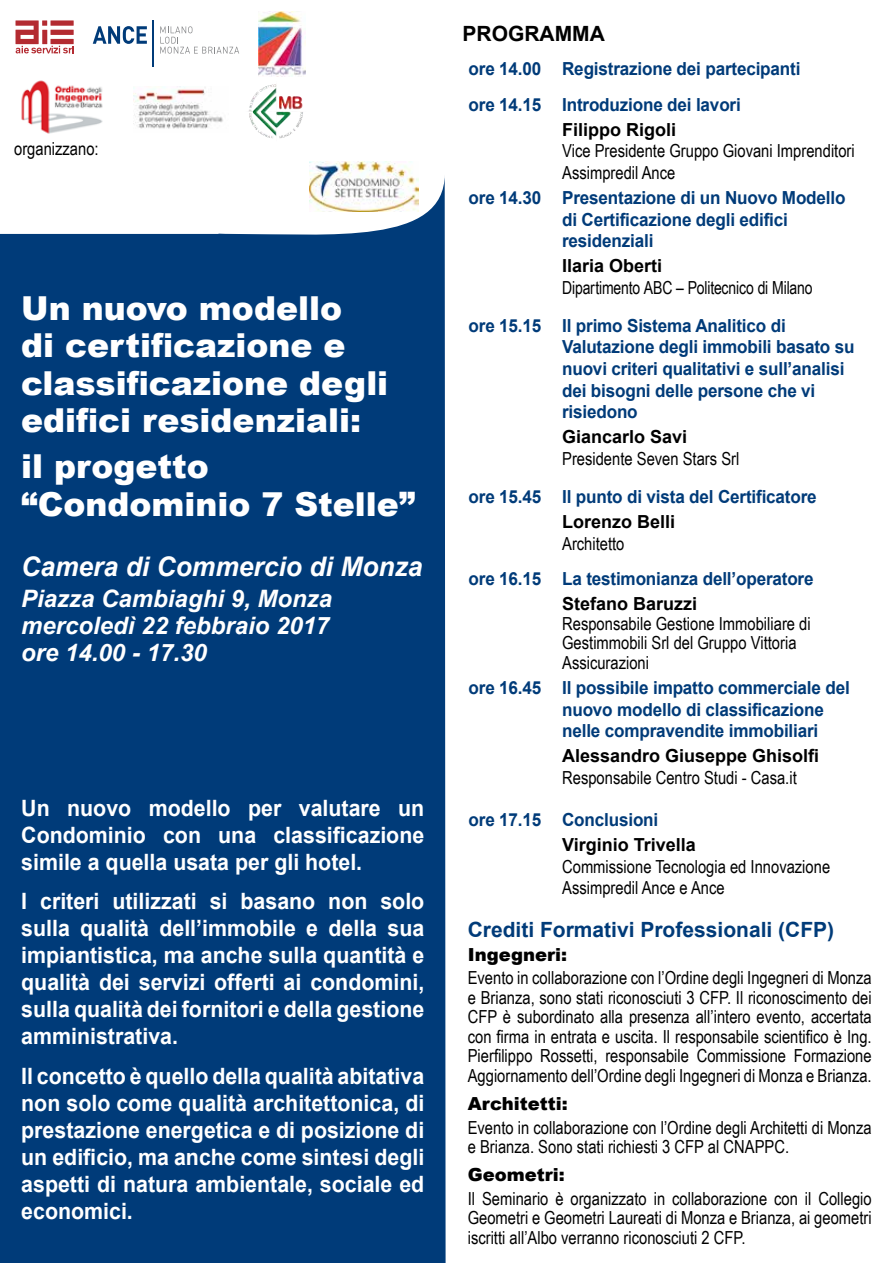
<style>
.page{position:relative;width:893px;height:1263px;background:#fff}
.page>*{position:absolute;margin:0;border:0;box-sizing:border-box;transform-origin:0 0}
.t1{font:900 33px/37.5px "Arial";color:#fff}
.t2{font:italic 700 27px "Arial";color:#fff}
.t3{font:italic 700 24px/27px "Arial";color:#fff;text-align:justify}
.t4{font:700 22.5px/27px "Arial";color:#fff;text-align:justify;scale:.95 1}
.t5{font:700 21px "Arial";color:#003b79}
.t6{font:700 21px "Arial";color:#000}
.t7{font:18px/19.5px "Arial Narrow";color:#000}
.t8{font:700 18px/21.6px "Arial";letter-spacing:-.01em;color:#003b79;scale:.95 1}
.t9{font:700 18px "Arial";color:#000}
.t10{font:18px "Arial Narrow";color:#000;scale:.95 1}
.t11{font:900 18px "Arial";color:#000}
</style>
<div class="page">
<div style="left:0;top:161px;width:446px;height:1102px;background:#003b79"></div>
<img style="left:258px;top:11px;width:47px;height:65px">
<img style="left:310px;top:161px;width:109px;height:50px">
<hr style="left:153px;top:20px;width:1px;height:47px;background:#003b79">
<svg style="left:93px;top:26px;width:54px;height:18px"></svg>
<svg style="left:160px;top:26px;width:79px;height:28px"></svg>
<img style="left:21px;top:80px;width:82px;height:54px">
<img style="left:134px;top:86px;width:89px;height:43px">
<svg style="left:16px;top:20px;width:58px;height:33px"></svg>
<img style="left:248px;top:84px;width:28px;height:52px">
<p class="t7" style="left:14px;top:138px;width:86px">organizzano:</p>
<h1 class="t1" style="left:21px;top:288px;width:369px">Un nuovo modello<br>di certificazione e classificazione degli edifici residenziali:</h1>
<h1 class="t1" style="left:21px;top:447px;width:396px">il progetto “Condominio 7 Stelle”</h1>
<h2 class="t2" style="left:21px;top:548px;width:403px">Camera di Commercio di Monza</h2>
<h3 class="t3" style="left:21px;top:585px;width:312px">Piazza Cambiaghi 9, Monza mercoledì 22 febbraio 2017 ore 14.00 - 17.30</h3>
<p class="t4" style="left:21px;top:795px;width:426px">Un nuovo modello per valutare un Condominio con una classificazione simile a quella usata per gli hotel.</p>
<p class="t4" style="left:21px;top:889px;width:426px">I criteri utilizzati si basano non solo sulla qualità dell’immobile e della sua impiantistica, ma anche sulla quantità e qualità dei servizi offerti ai condomini, sulla qualità dei fornitori e della gestione amministrativa.</p>
<p class="t4" style="left:21px;top:1063px;width:426px">Il concetto è quello della qualità abitativa non solo come qualità architettonica, di prestazione energetica e di posizione di un edificio, ma anche come sintesi degli aspetti di natura ambientale, sociale ed economici.</p>
<p class="t6" style="left:463px;top:20px;width:144px">PROGRAMMA</p>
<p class="t8" style="left:469px;top:51px;width:351px;line-height:36px">ore 14.00 Registrazione dei partecipanti ore 14.15 Introduzione dei lavori</p>
<p class="t9" style="left:562px;top:117px;width:116px">Filippo Rigoli</p>
<p class="t7" style="left:562px;top:139px;width:294px;line-height:21.6px">Vice Presidente Gruppo Giovani Imprenditori<br>Assimpredil Ance</p>
<p class="t8" style="left:562px;top:187px;width:300px;text-indent:-94px">ore 14.30 Presentazione di un Nuovo Modello di Certificazione degli edifici residenziali</p>
<p class="t9" style="left:562px;top:254px;width:102px">Ilaria Oberti</p>
<p class="t10" style="left:562px;top:274px;width:265px">Dipartimento ABC – Politecnico di Milano</p>
<p class="t8" style="left:562px;top:315px;width:309px;text-indent:-94px">ore 15.15 Il primo Sistema Analitico di<br>Valutazione degli immobili basato su nuovi criteri qualitativi e sull’analisi dei bisogni delle persone che vi risiedono</p>
<p class="t9" style="left:562px;top:425px;width:127px">Giancarlo Savi</p>
<p class="t7" style="left:562px;top:448px;width:179px">Presidente Seven Stars Srl</p>
<p class="t8" style="left:469px;top:486px;width:368px">ore 15.45 Il punto di vista del Certificatore</p>
<p class="t9" style="left:562px;top:510px;width:115px">Lorenzo Belli</p>
<p class="t7" style="left:562px;top:533px;width:64px">Architetto</p>
<p class="t8" style="left:469px;top:569px;width:365px">ore 16.15 La testimonianza dell’operatore</p>
<p class="t9" style="left:562px;top:592px;width:137px">Stefano Baruzzi</p>
<p class="t7" style="left:562px;top:613px;width:250px">Responsabile Gestione Immobiliare di<br>Gestimmobili Srl del Gruppo Vittoria<br>Assicurazioni</p>
<p class="t8" style="left:562px;top:677px;width:304px;text-indent:-94px">ore 16.45 Il possibile impatto commerciale del nuovo modello di classificazione nelle compravendite immobiliari</p>
<p class="t9" style="left:562px;top:744px;width:259px">Alessandro Giuseppe Ghisolfi</p>
<p class="t7" style="left:562px;top:767px;width:236px">Responsabile Centro Studi - Casa.it</p>
<p class="t8" style="left:469px;top:809px;width:201px">ore 17.15 Conclusioni</p>
<p class="t9" style="left:562px;top:833px;width:135px">Virginio Trivella</p>
<p class="t7" style="left:562px;top:855px;width:270px;line-height:21.6px">Commissione Tecnologia ed Innovazione<br>Assimpredil Ance e Ance</p>
<p class="t5" style="left:468px;top:915px;width:368px">Crediti Formativi Professionali (CFP)</p>
<p class="t11" style="left:468px;top:941px;width:101px">Ingegneri:</p>
<p class="t7" style="left:468px;top:967px;width:405px;text-align:justify">Evento in collaborazione con l’Ordine degli Ingegneri di Monza e Brianza, sono stati riconosciuti 3 CFP. Il riconoscimento dei CFP è subordinato alla presenza all’intero evento, accertata con firma in entrata e uscita. Il responsabile scientifico è Ing.<br>Pierfilippo Rossetti, responsabile Commissione Formazione Aggiornamento dell’Ordine degli Ingegneri di Monza e Brianza.</p>
<p class="t11" style="left:468px;top:1090px;width:101px">Architetti:</p>
<p class="t7" style="left:468px;top:1117px;width:405px">Evento in collaborazione con l’Ordine degli Architetti di Monza e Brianza. Sono stati richiesti 3 CFP al CNAPPC.</p>
<p class="t11" style="left:468px;top:1161px;width:98px">Geometri:</p>
<p class="t7" style="left:468px;top:1188px;width:405px;text-align:justify">Il Seminario è organizzato in collaborazione con il Collegio Geometri e Geometri Laureati di Monza e Brianza, ai geometri iscritti all’Albo verranno riconosciuti 2 CFP.</p>
</div>
